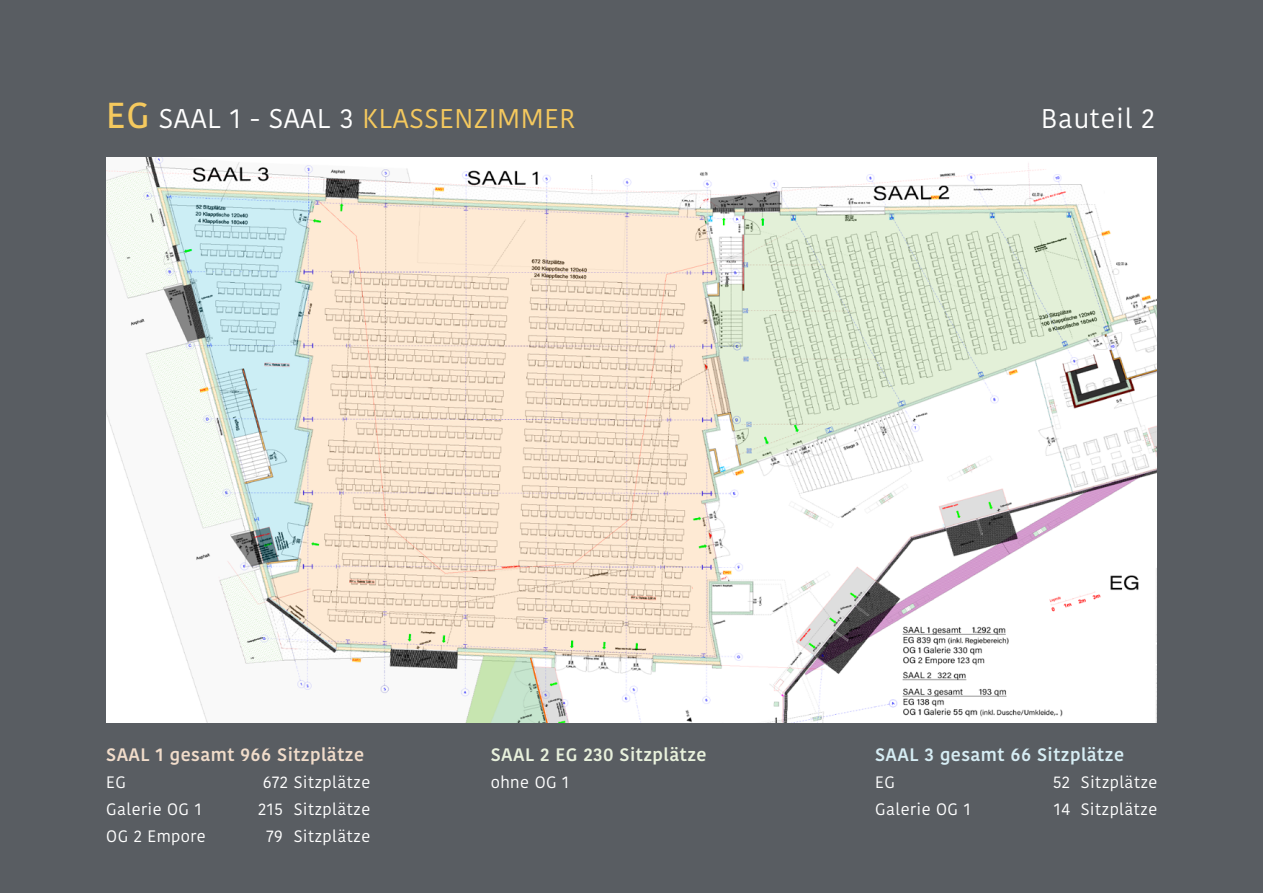
<style>
.page{position:relative;width:1263px;height:893px;background:#595d62}
.page>*{position:absolute;margin:0;border:0;box-sizing:border-box;transform-origin:0 0}
.t1{font:27px "Kohinoor Bangla";letter-spacing:.025em;color:#f5c95e}
.t2{font:27px "Kohinoor Bangla";letter-spacing:.025em;color:#fff}
.t3{font:600 18px "Kohinoor Bangla";letter-spacing:.025em;color:#f1dcca}
.t4{font:600 18px "Kohinoor Bangla";letter-spacing:.025em;color:#d6edf4}
.t5{font:600 18px "Kohinoor Bangla";letter-spacing:.025em;color:#e8f1dc}
.t6{font:16.5px "Kohinoor Bangla";letter-spacing:.025em;color:#fff}
.s1{font-weight:500;font-size:36px}
.s2{color:#fff}
</style>
<div class="page">
<img style="left:107px;top:158px;width:1049px;height:564px">
<h1 class="t1" style="left:106px;top:98px;width:471px"><span class="s1">EG</span> <span class="s2">SAAL 1 - SAAL 3</span> KLASSENZIMMER</h1>
<h1 class="t2" style="left:1041px;top:98px;width:115px">Bauteil 2</h1>
<p class="t3" style="left:106px;top:740px;width:259px">SAAL 1 gesamt 966 Sitzplätze</p>
<p class="t6" style="left:106px;top:770px;width:21px">EG</p>
<p class="t6" style="left:263px;top:770px;width:109px">672 Sitzplätze</p>
<p class="t6" style="left:106px;top:797px;width:97px">Galerie OG 1</p>
<p class="t6" style="left:258px;top:797px;width:114px">215 Sitzplätze</p>
<p class="t6" style="left:106px;top:824px;width:101px">OG 2 Empore</p>
<p class="t6" style="left:266px;top:824px;width:105px">79 Sitzplätze</p>
<p class="t5" style="left:491px;top:740px;width:217px">SAAL 2 EG 230 Sitzplätze</p>
<p class="t6" style="left:491px;top:770px;width:80px">ohne OG 1</p>
<p class="t4" style="left:875px;top:740px;width:250px">SAAL 3 gesamt 66 Sitzplätze</p>
<p class="t6" style="left:875px;top:770px;width:21px">EG</p>
<p class="t6" style="left:1053px;top:770px;width:106px">52 Sitzplätze</p>
<p class="t6" style="left:875px;top:797px;width:97px">Galerie OG 1</p>
<p class="t6" style="left:1054px;top:797px;width:105px">14 Sitzplätze</p>
</div>
